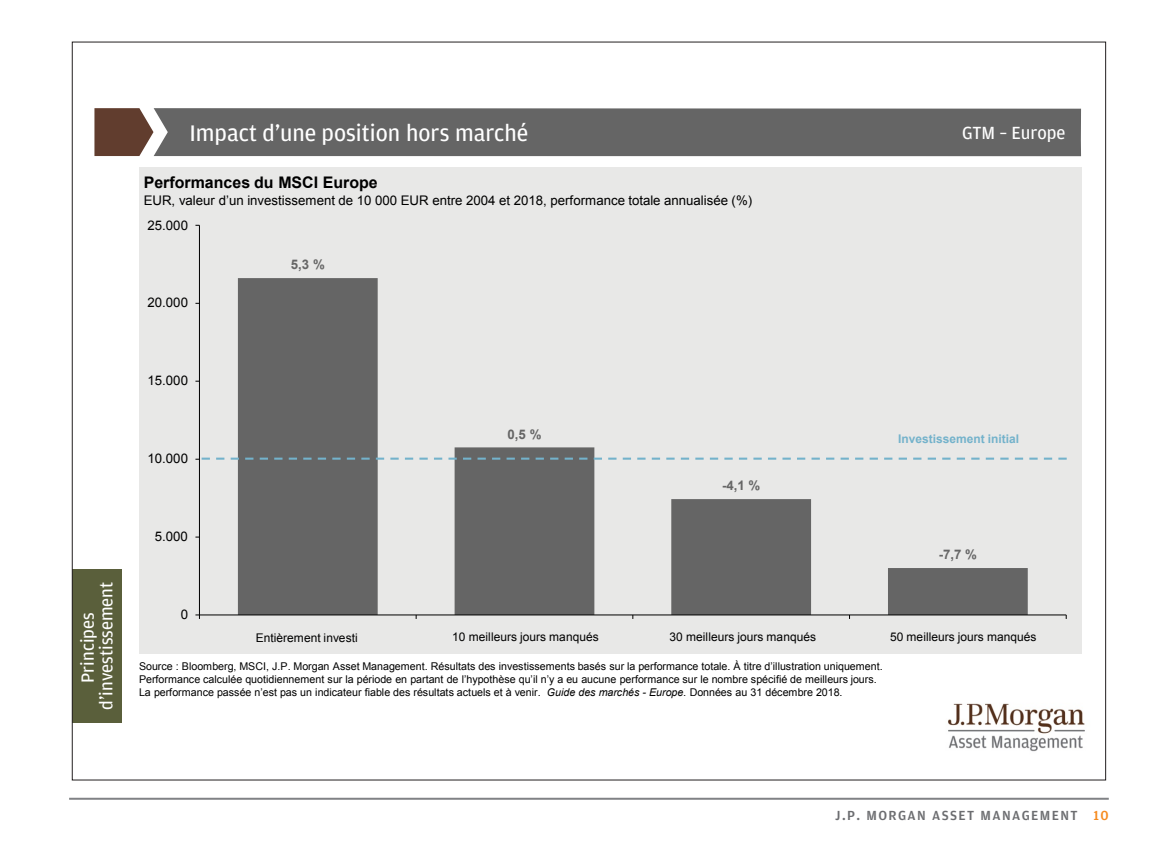
<style>
.page{position:relative;width:1152px;height:864px;background:#fff}
.page>*{position:absolute;margin:0;border:0;box-sizing:border-box;transform-origin:0 0}
.t1{font:24px "Amplitude";color:#fff}
.t2{font:18.6px/18.6px "Amplitude";color:#fff;text-align:center}
.t3{font:700 16px "Arial";color:#000}
.Footer__Odd_Page{font:500 14px "Amplitude";letter-spacing:.1em;color:#6c6d70}
.t4{font:13.2px "Arial";color:#000}
.t5{font:700 13.2px "Arial";color:#656565}
.t6{font:12px "Arial";letter-spacing:.005em;color:#000}
.t7{font:700 12px "Arial";color:#73b2cb}
.t8{font:10.6px/12.8px "Arial";letter-spacing:-.005em;color:#000}
.s1{font-style:italic}
.s2{color:#f68b1f}
</style>
<div class="page">
<hr style="left:69px;top:798px;width:1040px;height:2px;background:#808285">
<svg style="left:94px;top:108px;width:60px;height:48px"></svg>
<img style="left:948px;top:703px;width:137px;height:49px">
<div style="left:154px;top:108px;width:927px;height:48px;background:#656565"></div>
<div style="left:139px;top:167px;width:942px;height:486px;background:#e8e8e7"></div>
<svg style="left:238px;top:278px;width:790px;height:336px"></svg>
<hr style="left:199px;top:225px;width:1px;height:390px;background:#000">
<hr style="left:199px;top:614px;width:867px;height:1px;background:#000">
<svg style="left:195px;top:614px;width:5px;height:5px"></svg>
<div style="left:72px;top:569px;width:50px;height:154px;background:#5a5f3b"></div>
<svg style="left:195px;top:458px;width:872px;height:2px"></svg>
<p class="t1" style="left:189px;top:118px;width:340px">Impact d’une position hors marché</p>
<p class="t3" style="left:144px;top:172px;width:236px">Performances du MSCI Europe</p>
<p class="t4" style="left:144px;top:192px;width:610px">EUR, valeur d’un investissement de 10 000 EUR entre 2004 et 2018, performance totale annualisée (%)</p>
<p class="t4" style="left:147px;top:216px;width:42px">25.000</p>
<p class="t4" style="left:147px;top:294px;width:42px">20.000</p>
<p class="t5" style="left:291px;top:256px;width:35px">5,3 %</p>
<p class="t2" style="left:962px;top:123px;width:105px">GTM – Europe</p>
<p class="t2" style="left:78px;top:710px;width:129px;rotate:-90deg">Principes d’investissement</p>
<p class="t4" style="left:147px;top:372px;width:42px">15.000</p>
<p class="t4" style="left:147px;top:450px;width:42px">10.000</p>
<p class="t4" style="left:155px;top:528px;width:35px">5.000</p>
<p class="t4" style="left:181px;top:606px;width:9px">0</p>
<p class="t5" style="left:508px;top:425px;width:35px">0,5 %</p>
<p class="t5" style="left:722px;top:477px;width:40px">-4,1 %</p>
<p class="t7" style="left:898px;top:431px;width:123px">Investissement initial</p>
<p class="t5" style="left:939px;top:546px;width:40px">-7,7 %</p>
<p class="t6" style="left:256px;top:630px;width:103px">Entièrement investi</p>
<p class="t6" style="left:452px;top:629px;width:148px">10 meilleurs jours manqués</p>
<p class="t6" style="left:670px;top:629px;width:148px">30 meilleurs jours manqués</p>
<p class="t6" style="left:890px;top:629px;width:148px">50 meilleurs jours manqués</p>
<p class="t8" style="left:139px;top:660px;width:745px">Source : Bloomberg, MSCI, J.P. Morgan Asset Management. Résultats des investissements basés sur la performance totale. À titre d’illustration uniquement.<br>Performance calculée quotidiennement sur la période en partant de l’hypothèse qu’il n’y a eu aucune performance sur le nombre spécifié de meilleurs jours.<br>La performance passée n’est pas un indicateur fiable des résultats actuels et à venir. <span class="s1">Guide des marchés - Europe.</span> Données au 31 décembre 2018.</p>
<p class="Footer__Odd_Page" style="left:835px;top:806px;width:275px">J.P. MORGAN ASSET MANAGEMENT <span class="s2">10</span></p>
</div>
